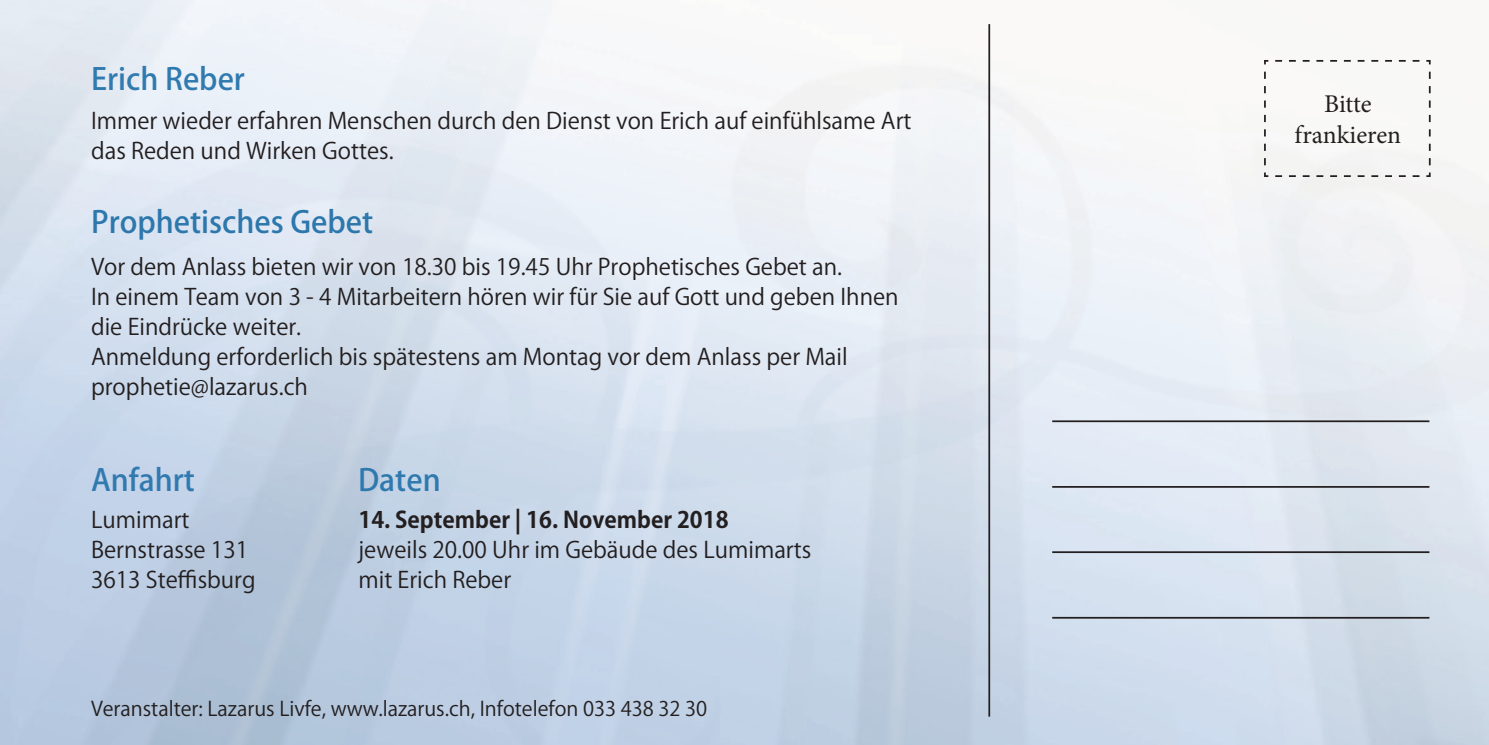
<style>
.page{position:relative;width:1489px;height:745px;background:#fff}
.page>*{position:absolute;margin:0;border:0;box-sizing:border-box;transform-origin:0 0}
.t1{font:500 30px "Koz Go Pr 6 N";color:#2c77ac}
.t2{font:500 30px "Koz Go Pr 6 N";color:#307ab0}
.t3{font:500 30px "Koz Go Pr 6 N";color:#317ab0}
.t4{font:500 30px "Koz Go Pr 6 N";color:#3079ae}
.t5{font:25.5px/30.5px "Minion Pro";color:#231f20;text-align:center}
.t6{font:22.5px/30px "Koz Go Pr 6 N";color:#231f20}
.t7{font:700 22.5px "Koz Go Pr 6 N";color:#231f20}
.t8{font:20px "Koz Go Pr 6 N";color:#231f20}
</style>
<div class="page">
<img style="left:0;top:0;width:1400px;height:744px">
<img style="left:1400px;top:159px;width:88px;height:585px">
<hr style="left:988px;top:24px;width:2px;height:692px;background:#231f20">
<svg style="left:1263px;top:59px;width:168px;height:119px"></svg>
<hr style="left:1052px;top:420px;width:377px;height:2px;background:#231f20">
<hr style="left:1052px;top:485px;width:377px;height:2px;background:#231f20">
<hr style="left:1052px;top:551px;width:377px;height:1px;background:#231f20">
<hr style="left:1052px;top:616px;width:377px;height:2px;background:#231f20">
<h1 class="t2" style="left:91px;top:62px;width:155px">Erich Reber</h1>
<p class="t6" style="left:91px;top:106px;width:821px">Immer wieder erfahren Menschen durch den Dienst von Erich auf einfühlsame Art das Reden und Wirken Gottes.</p>
<h1 class="t1" style="left:91px;top:205px;width:283px">Prophetisches Gebet</h1>
<p class="t6" style="left:91px;top:252px;width:809px">Vor dem Anlass bieten wir von 18.30 bis 19.45 Uhr Prophetisches Gebet an.<br>In einem Team von 3 - 4 Mitarbeitern hören wir für Sie auf Gott und geben Ihnen die Eindrücke weiter.<br>Anmeldung erforderlich bis spätestens am Montag vor dem Anlass per Mail prophetie@lazarus.ch</p>
<h1 class="t3" style="left:91px;top:463px;width:105px">Anfahrt</h1>
<h1 class="t4" style="left:358px;top:463px;width:84px">Daten</h1>
<p class="t6" style="left:91px;top:504px;width:166px">Lumimart<br>Bernstrasse 131<br>3613 Steffisburg</p>
<p class="t7" style="left:358px;top:506px;width:371px">14. September | 16. November 2018</p>
<p class="t6" style="left:358px;top:535px;width:454px">jeweils 20.00 Uhr im Gebäude des Lumimarts mit Erich Reber</p>
<p class="t8" style="left:91px;top:696px;width:617px">Veranstalter: Lazarus Livfe, www.lazarus.ch, Infotelefon 033 438 32 30</p>
<p class="t5" style="left:1294px;top:89px;width:108px">Bitte frankieren</p>
</div>
